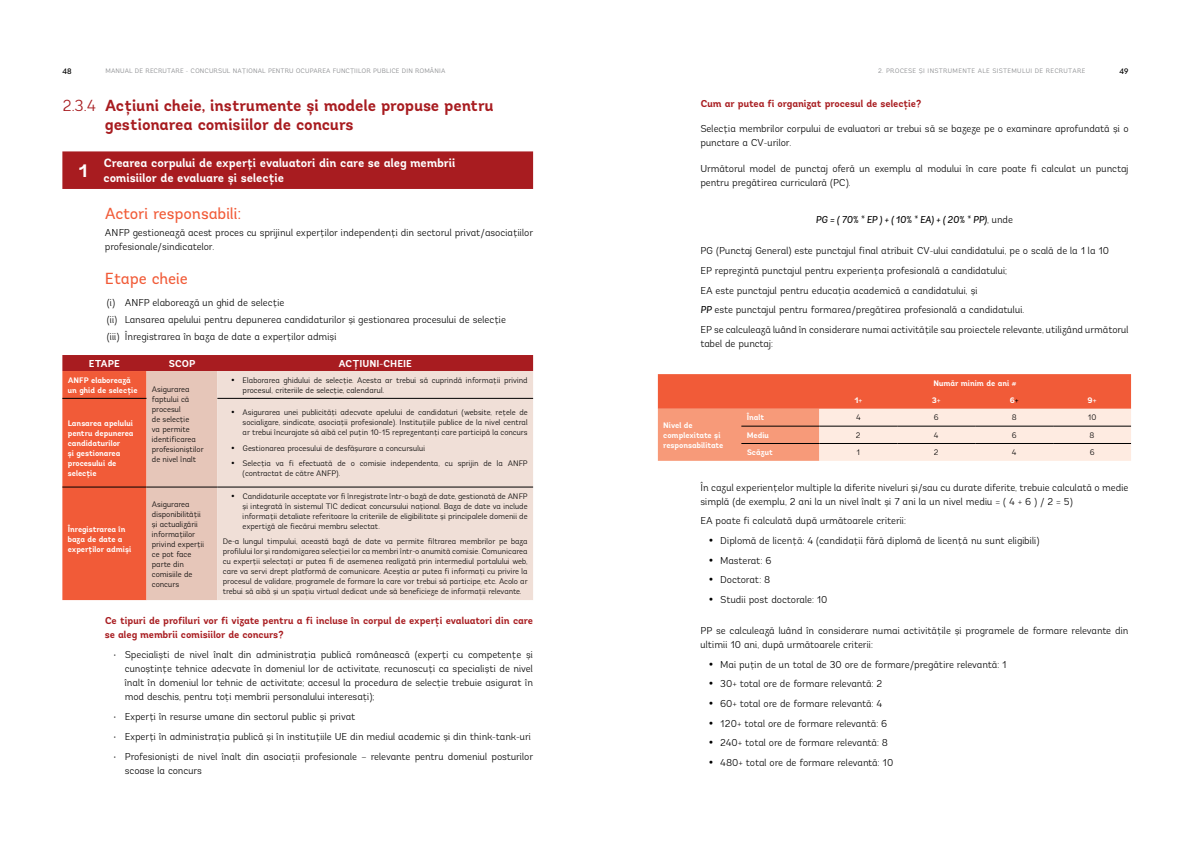
<style>
.page{position:relative;width:1191px;height:842px;background:#fff}
.page>*{position:absolute;margin:0;border:0;box-sizing:border-box;transform-origin:0 0}
.t1{font:700 18px "Andes";color:#fff}
.t2{font:700 16px/19.2px "Andes";letter-spacing:-.01em;color:#a81c20}
.t3{font:16px "Andes";letter-spacing:-.005em;color:#f15b38}
.t4{font:700 12px/15px "Andes";letter-spacing:-.005em;color:#fff}
.t5{font:300 10px/14px "Andes";letter-spacing:-.005em;color:#000}
.t6{font:700 10px/14px "Andes";letter-spacing:-.01em;color:#a81c20}
.t7{font:italic 10px "Andes";color:#000}
.t8{font:700 10px "Andes";letter-spacing:-.005em;color:#fff}
.t9{font:300 8px/10px "Andes";letter-spacing:-.005em;color:#000}
.t10{font:700 8px/10px "Andes";letter-spacing:-.01em;color:#fff}
.t11{font:500 7.5px "Bw Modelica";color:#000}
.t12{font:300 6.5px "Andes";letter-spacing:.02em;color:#808285}
.t13{font:300 6.5px "Andes";letter-spacing:.04em;color:#808285}
.s1{font-weight:300;font-style:normal}
.s2{font-weight:400;font-style:italic}
.s3{color:#000}
.s4{font-weight:300}
</style>
<div class="page">
<svg style="left:658px;top:374px;width:473px;height:87px;background:#f69f86"></svg>
<hr style="left:741px;top:426px;width:78px;height:1px;background:#000">
<hr style="left:819px;top:426px;width:78px;height:1px;background:#000">
<hr style="left:897px;top:426px;width:78px;height:1px;background:#000">
<hr style="left:975px;top:426px;width:78px;height:1px;background:#000">
<hr style="left:1053px;top:426px;width:78px;height:1px;background:#000">
<hr style="left:741px;top:443px;width:78px;height:1px;background:#000">
<hr style="left:819px;top:443px;width:78px;height:1px;background:#000">
<hr style="left:897px;top:443px;width:78px;height:1px;background:#000">
<hr style="left:975px;top:443px;width:78px;height:1px;background:#000">
<hr style="left:1053px;top:443px;width:78px;height:1px;background:#000">
<div style="left:62px;top:151px;width:471px;height:38px;background:#a81c20"></div>
<svg style="left:62px;top:355px;width:471px;height:245px;background:#e8b7ab"></svg>
<p class="t11" style="left:62px;top:66px;width:11px">48</p>
<p class="t12" style="left:106px;top:67px;width:341px">MANUAL DE RECRUTARE - CONCURSUL NAȚIONAL PENTRU OCUPAREA FUNCŢIILOR PUBLICE DIN ROMÂNIA</p>
<p class="t13" style="left:878px;top:67px;width:209px">2. PROCESE ȘI INSTRUMENTE ALE SISTEMULUI DE RECRUTARE</p>
<p class="t11" style="left:1119px;top:66px;width:10px">49</p>
<p class="t6" style="left:700px;top:96px;width:222px">Cum ar putea fi organizat procesul de selecţie?</p>
<p class="t5" style="left:700px;top:122px;width:430px">Selecția membrilor corpului de evaluatori ar trebui să se bazeze pe o examinare aprofundată și o punctare a CV-urilor.</p>
<p class="t5" style="left:700px;top:162px;width:430px">Următorul model de punctaj oferă un exemplu al modului în care poate fi calculat un punctaj pentru pregătirea curriculară (PC).</p>
<p class="t7" style="left:816px;top:214px;width:199px">PG = ( 70% * EP ) + ( 10% * EA) + ( 20% * PP)<span class="s1">, unde</span></p>
<p class="t5" style="left:700px;top:241px;width:430px;line-height:19.7px">PG (Punctaj General) este punctajul final atribuit CV-ului candidatului, pe o scală de la 1 la 10<br>EP reprezintă punctajul pentru experiența profesională a candidatului;<br>EA este punctajul pentru educația academică a candidatului, și<br><span class="s2">PP</span> este punctajul pentru formarea/pregătirea profesională a candidatului.<br>EP se calculează luând în considerare numai activitățile sau proiectele relevante, utilizând următorul</p>
<p class="t5" style="left:700px;top:337px;width:74px">tabel de punctaj:</p>
<p class="t10" style="left:933px;top:378px;width:85px">Număr minim de ani #</p>
<p class="t10" style="left:854px;top:395px;width:9px">1+</p>
<p class="t10" style="left:931px;top:395px;width:10px">3+</p>
<p class="t10" style="left:1009px;top:395px;width:10px">6<span class="s3">+</span></p>
<p class="t10" style="left:1087px;top:395px;width:11px">9+</p>
<p class="t10" style="left:663px;top:420px;width:62px">Nivel de complexitate și responsabilitate</p>
<h2 class="t2" style="left:105px;top:96px;width:390px;text-indent:-43px"><span class="s4">2.3.4</span> Acțiuni cheie, instrumente și modele propuse pentru gestionarea comisiilor de concurs</h2>
<h1 class="t1" style="left:78px;top:159px;width:10px">1</h1>
<p class="t4" style="left:103px;top:156px;width:353px">Crearea corpului de experți evaluatori din care se aleg membrii comisiilor de evaluare și selecție</p>
<h2 class="t3" style="left:105px;top:204px;width:138px">Actori responsabili:</h2>
<p class="t5" style="left:105px;top:225px;width:430px">ANFP gestionează acest proces cu sprijinul experților independenți din sectorul privat/asociațiilor profesionale/sindicatelor.</p>
<h2 class="t3" style="left:105px;top:268px;width:85px">Etape cheie</h2>
<p class="t5" style="left:107px;top:294px;width:401px;line-height:16.8px">(i) ANFP elaborează un ghid de selecție<br>(ii) Lansarea apelului pentru depunerea candidaturilor și gestionarea procesului de selecție (iii) Înregistrarea în baza de date a experților admiși</p>
<p class="t8" style="left:89px;top:357px;width:33px">ETAPE</p>
<p class="t8" style="left:168px;top:357px;width:28px">SCOP</p>
<p class="t8" style="left:338px;top:357px;width:75px">ACȚIUNI-CHEIE</p>
<p class="t10" style="left:68px;top:375px;width:71px">ANFP elaborează un ghid de selecție</p>
<p class="t9" style="left:243px;top:375px;width:286px;text-indent:-11px">• Elaborarea ghidului de selecție. Acesta ar trebui să cuprindă informații privind procesul, criteriile de selecție, calendarul.</p>
<p class="t9" style="left:152px;top:384px;width:53px">Asigurarea faptului că procesul<br>de selecție<br>va permite identificarea profesioniștilor de nivel înalt</p>
<p class="t10" style="left:68px;top:418px;width:67px">Lansarea apelului pentru depunerea candidaturilor<br>și gestionarea procesului de selecție</p>
<p class="t9" style="left:243px;top:407px;width:286px;text-align:justify;text-indent:-11px">• Asigurarea unei publicități adecvate apelului de candidaturi (website, rețele de socializare, sindicate, asociații profesionale). Instituțiile publice de la nivel central ar trebui încurajate să aibă cel puțin 10-15 reprezentanți care participă la concurs</p>
<p class="t10" style="left:746px;top:413px;width:19px">Înalt</p>
<p class="t9" style="left:856px;top:413px;width:6px">4</p>
<p class="t9" style="left:934px;top:413px;width:6px">6</p>
<p class="t9" style="left:1011px;top:413px;width:6px">8</p>
<p class="t9" style="left:1087px;top:413px;width:10px">10</p>
<p class="t10" style="left:746px;top:430px;width:24px">Mediu</p>
<p class="t9" style="left:856px;top:430px;width:6px">2</p>
<p class="t9" style="left:934px;top:430px;width:6px">4</p>
<p class="t9" style="left:1011px;top:430px;width:6px">6</p>
<p class="t9" style="left:1089px;top:430px;width:6px">8</p>
<p class="t10" style="left:746px;top:447px;width:28px">Scăzut</p>
<p class="t9" style="left:856px;top:447px;width:5px">1</p>
<p class="t9" style="left:934px;top:447px;width:6px">2</p>
<p class="t9" style="left:1011px;top:447px;width:6px">4</p>
<p class="t9" style="left:1089px;top:447px;width:6px">6</p>
<p class="t5" style="left:700px;top:480px;width:429px">În cazul experiențelor multiple la diferite niveluri și/sau cu durate diferite, trebuie calculată o medie simplă (de exemplu, 2 ani la un nivel înalt și 7 ani la un nivel mediu = ( 4 + 6 ) / 2 = 5)</p>
<p class="t5" style="left:700px;top:514px;width:207px">EA poate fi calculată după următoarele criterii:</p>
<p class="t5" style="left:709px;top:534px;width:332px">• Diplomă de licență: 4 (candidații fără diplomă de licență nu sunt eligibili)</p>
<p class="t5" style="left:709px;top:553px;width:64px">• Masterat: 6</p>
<p class="t5" style="left:709px;top:573px;width:63px">• Doctorat: 8</p>
<p class="t5" style="left:709px;top:593px;width:120px">• Studii post doctorale: 10</p>
<p class="t5" style="left:700px;top:624px;width:430px">PP se calculează luând în considerare numai activitățile și programele de formare relevante din ultimii 10 ani, după următoarele criterii:</p>
<p class="t5" style="left:709px;top:657px;width:299px">• Mai puțin de un total de 30 ore de formare/pregătire relevantă: 1</p>
<p class="t5" style="left:709px;top:677px;width:175px">• 30+ total ore de formare relevantă: 2</p>
<p class="t5" style="left:709px;top:697px;width:175px">• 60+ total ore de formare relevantă: 4</p>
<p class="t5" style="left:709px;top:716px;width:180px">• 120+ total ore de formare relevantă: 6</p>
<p class="t5" style="left:709px;top:736px;width:181px">• 240+ total ore de formare relevantă: 8</p>
<p class="t5" style="left:709px;top:756px;width:186px">• 480+ total ore de formare relevantă: 10</p>
<p class="t9" style="left:231px;top:443px;width:195px">• Gestionarea procesului de desfășurare a concursului</p>
<p class="t9" style="left:243px;top:459px;width:286px;text-indent:-11px">• Selecția va fi efectuată de o comisie independenta, cu sprijin de la ANFP (contractat de către ANFP).</p>
<p class="t9" style="left:152px;top:499px;width:54px">Asigurarea disponibilității și actualizării informațiilor privind experții ce pot face parte din comisiile de concurs</p>
<p class="t9" style="left:243px;top:491px;width:286px;text-align:justify;text-indent:-11px">• Candidaturile acceptate vor fi înregistrate într-o bază de date, gestionată de ANFP și integrată în sistemul TIC dedicat concursului național. Baza de date va include informații detaliate referitoare la criteriile de eligibilitate și principalele domenii de expertiză ale fiecărui membru selectat.</p>
<p class="t10" style="left:68px;top:524px;width:65px">Înregistrarea în baza de date a experților admiși</p>
<p class="t9" style="left:223px;top:537px;width:306px;text-align:justify">De-a lungul timpului, această bază de date va permite filtrarea membrilor pe baza profilului lor și randomizarea selecției lor ca membri într-o anumită comisie. Comunicarea cu experții selectați ar putea fi de asemenea realizată prin intermediul portalului web, care va servi drept platformă de comunicare. Aceștia ar putea fi informați cu privire la procesul de validare, programele de formare la care vor trebui să participe, etc. Acolo ar trebui să aibă și un spațiu virtual dedicat unde să beneficieze de informații relevante.</p>
<p class="t6" style="left:105px;top:614px;width:430px">Ce tipuri de profiluri vor fi vizate pentru a fi incluse în corpul de experţi evaluatori din care se aleg membrii comisiilor de concurs?</p>
<p class="t5" style="left:125px;top:648px;width:410px;text-align:justify;text-indent:-11px">• Specialiști de nivel înalt din administraţia publică românească (experți cu competențe și cunoștințe tehnice adecvate în domeniul lor de activitate, recunoscuți ca specialiști de nivel înalt în domeniul lor tehnic de activitate; accesul la procedura de selecţie trebuie asigurat în mod deschis, pentru toţi membrii personalului interesaţi);</p>
<p class="t5" style="left:113px;top:710px;width:244px">• Experți în resurse umane din sectorul public și privat</p>
<p class="t5" style="left:113px;top:730px;width:419px">• Experți în administrația publică și în instituțiile UE din mediul academic și din think-tank-uri</p>
<p class="t5" style="left:125px;top:750px;width:410px;text-indent:-11px">• Profesioniști de nivel înalt din asociaţii profesionale – relevante pentru domeniul posturilor scoase la concurs</p>
</div>
